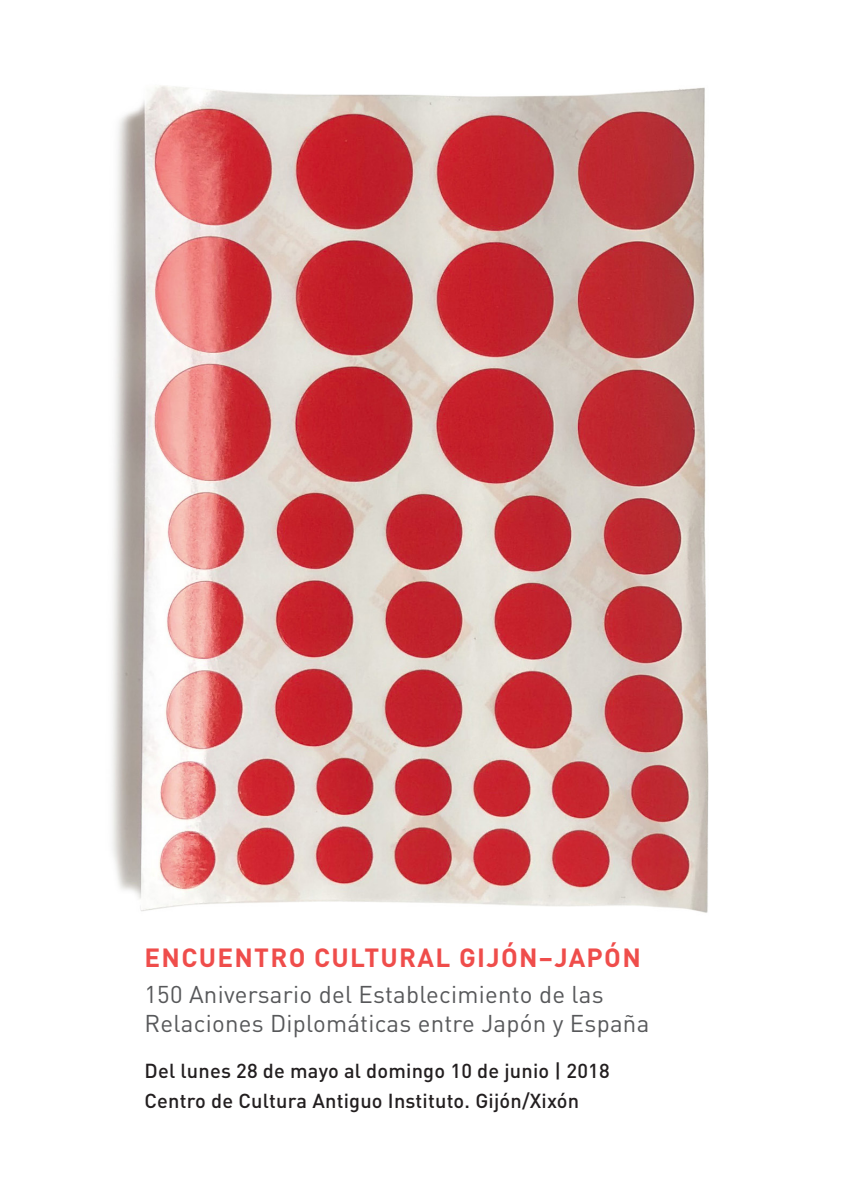
<style>
.page{position:relative;width:851px;height:1191px;background:#fff}
.page>*{position:absolute;margin:0;border:0;box-sizing:border-box;transform-origin:0 0}
.t1{font:700 26px "DIN";letter-spacing:.05em;color:#ef4d4b}
.t2{font:24px/28.8px "DIN";letter-spacing:.01em;color:#57585a}
.t3{font:500 20px/30px "DIN";letter-spacing:.01em;color:#231f20}
</style>
<div class="page">
<img style="left:112px;top:85px;width:597px;height:828px">
<p class="t1" style="left:144px;top:940px;width:497px">ENCUENTRO CULTURAL GIJÓN–JAPÓN</p>
<p class="t2" style="left:144px;top:979px;width:506px">150 Aniversario del Establecimiento de las<br>Relaciones Diplomáticas entre Japón y España</p>
<p class="t3" style="left:144px;top:1054px;width:466px">Del lunes 28 de mayo al domingo 10 de junio | 2018<br>Centro de Cultura Antiguo Instituto. Gijón/Xixón</p>
</div>
